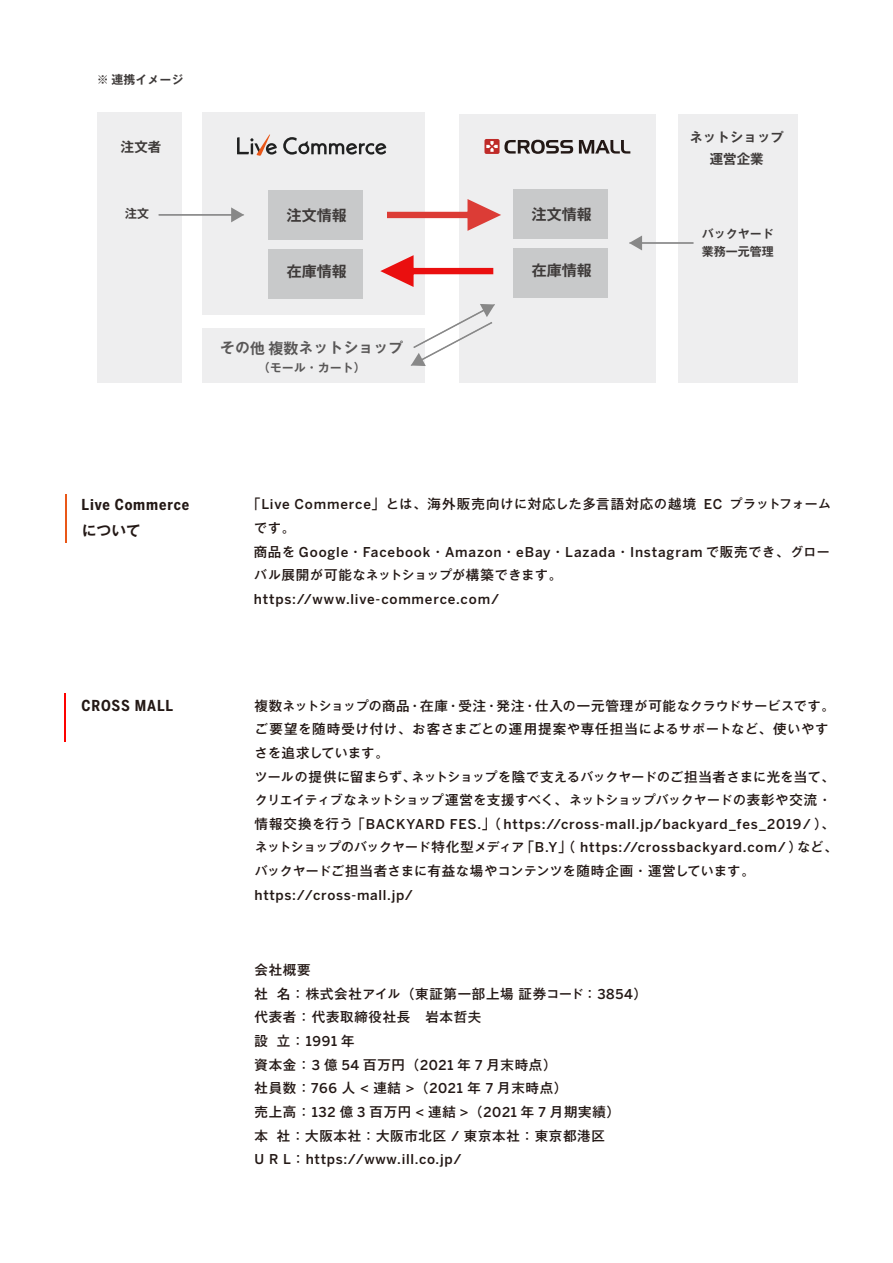
<style>
.page{position:relative;width:893px;height:1263px;background:#fff}
.page>*{position:absolute;margin:0;border:0;box-sizing:border-box;transform-origin:0 0}
.t1{font:700 condensed 15px "Benton Sans";letter-spacing:.055em;color:#231815}
.t2{font:700 15px "Gothic MB101 Pro De";color:#3e3a39}
.t3{font:700 14.25px "Gothic MB101 Pro De";letter-spacing:.055em;color:#595757}
.t4{font:700 14.25px "Gothic MB101 Pro De";color:#231815}
.t5{font:500 13.5px/23.7px "MPFB Benton Sans";letter-spacing:.055em;color:#231815}
.t6{font:13.5px/23.7px "Got MB101 Std Med KS";letter-spacing:-.04em;color:#231815}
.t7{font:500 13.5px/23.7px "Gothic MB101 Pro";letter-spacing:.05em;color:#231815}
.t8{font:500 13.5px "Gothic MB101 Pro";letter-spacing:.08em;color:#231815}
.t9{font:700 13.5px "Gothic MB101 Pro De";color:#3e3a39}
.t10{font:700 12.9px "Gothic MB101 Pro De";letter-spacing:.055em;color:#3e3a39}
.t11{font:700 12px "Gothic MB101 Pro De";color:#3e3a39}
.t12{font:700 11.4px "Gothic MB101 Pro De";letter-spacing:.055em;color:#3e3a39}
.t13{font:700 11.4px "Gothic MB101 Pro De";letter-spacing:.055em;color:#595757}
.s1{font-size:12px}
.s2{font-size:15px}
.s3{font-family:"MPFB Benton Sans"}
.s4{font-family:"Got MB101 Std Med KS";font-weight:400}
.s5{font-family:"Gothic MB101 Pro";font-weight:500}
.s6{font-family:"Gothic MB101 Pro"}
</style>
<div class="page">
<hr style="left:64px;top:693px;width:2px;height:48px;background:#fd0200">
<hr style="left:65px;top:494px;width:1px;height:48px;background:#e95718">
<div style="left:202px;top:112px;width:223px;height:203px;background:#eeeeef"></div>
<div style="left:678px;top:114px;width:119px;height:268px;background:#eeeeef"></div>
<div style="left:202px;top:328px;width:222px;height:54px;background:#eeeeef"></div>
<div style="left:97px;top:112px;width:85px;height:270px;background:#eeeeef"></div>
<div style="left:459px;top:114px;width:197px;height:268px;background:#eeeeef"></div>
<svg style="left:504px;top:140px;width:69px;height:14px"></svg>
<svg style="left:579px;top:140px;width:51px;height:14px"></svg>
<div style="left:484px;top:139px;width:15px;height:15px;background:#bf2b29;border-radius:2px"></div>
<svg style="left:486px;top:141px;width:12px;height:11px"></svg>
<div style="left:268px;top:190px;width:95px;height:50px;background:#c8c9ca"></div>
<svg style="left:387px;top:199px;width:114px;height:32px"></svg>
<div style="left:268px;top:249px;width:95px;height:50px;background:#c8c9ca"></div>
<div style="left:514px;top:189px;width:94px;height:50px;background:#c8c9ca"></div>
<div style="left:514px;top:248px;width:94px;height:50px;background:#c8c9ca"></div>
<svg style="left:380px;top:255px;width:113px;height:32px"></svg>
<hr style="left:159px;top:214px;width:74px;height:2px;background:#888">
<svg style="left:231px;top:207px;width:13px;height:15px"></svg>
<hr style="left:640px;top:242px;width:53px;height:2px;background:#888">
<svg style="left:629px;top:235px;width:13px;height:15px"></svg>
<svg style="left:411px;top:304px;width:84px;height:62px"></svg>
<svg style="left:283px;top:137px;width:103px;height:18px"></svg>
<svg style="left:237px;top:135px;width:40px;height:21px"></svg>
<p class="t12" style="left:97px;top:70px;width:88px"><span class="s1">※ 連携</span>イメージ</p>
<p class="t9" style="left:121px;top:136px;width:42px">注文者</p>
<p class="t11" style="left:125px;top:203px;width:25px">注文</p>
<p class="t2" style="left:287px;top:203px;width:61px">注文情報</p>
<p class="t2" style="left:287px;top:259px;width:61px">在庫情報</p>
<p class="t3" style="left:220px;top:336px;width:184px">その<span class="s2">他複数</span>ネットショップ</p>
<p class="t13" style="left:258px;top:358px;width:109px"><span class="s1">（</span>モール<span class="s1">・</span>カート<span class="s1">）</span></p>
<p class="t2" style="left:532px;top:202px;width:61px">注文情報</p>
<p class="t2" style="left:532px;top:258px;width:61px">在庫情報</p>
<p class="t10" style="left:690px;top:127px;width:95px">ネットショップ</p>
<p class="t9" style="left:710px;top:147px;width:55px">運営企業</p>
<p class="t12" style="left:702px;top:224px;width:73px">バックヤード</p>
<p class="t11" style="left:702px;top:242px;width:74px">業務一元管理</p>
<p class="t1" style="left:82px;top:496px;width:109px">Live Commerce</p>
<p class="t4" style="left:82px;top:519px;width:60px">について</p>
<p class="t1" style="left:82px;top:697px;width:93px">CROSS MALL</p>
<p class="t8" style="left:247px;top:493px;width:586px">「<span class="s3">Live Commerce</span>」<span class="s4">とは</span>、海外販売向<span class="s4">けに</span>対応<span class="s4">した</span>多言語対応<span class="s4">の</span>越境 <span class="s3">EC</span> <span class="s4">プラットフォーム</span></p>
<p class="t6" style="left:254px;top:515px;width:43px">です<span class="s5">。</span></p>
<p class="t5" style="left:254px;top:540px;width:578px"><span class="s6">商品</span><span class="s4">を</span> Google<span class="s6">・</span>Facebook<span class="s6">・</span>Amazon<span class="s6">・</span>eBay<span class="s6">・</span>Lazada<span class="s6">・</span>Instagram <span class="s4">で</span><span class="s6">販売</span><span class="s4">でき</span><span class="s6">、</span><span class="s4">グロー</span></p>
<p class="t6" style="left:254px;top:562px;width:310px">バル<span class="s5">展開</span>が<span class="s5">可能</span>なネットショップが<span class="s5">構築</span>できます<span class="s5">。</span></p>
<p class="t5" style="left:254px;top:587px;width:247px">https://www.live-commerce.com/</p>
<p class="t7" style="left:255px;top:692px;width:582px">複数<span class="s4">ネットショップの</span>商品・在庫・受注・発注・仕入<span class="s4">の</span>一元管理<span class="s4">が</span>可能<span class="s4">なクラウドサービスです</span>。</p>
<p class="t6" style="left:255px;top:716px;width:582px">ご<span class="s5">要望</span>を<span class="s5">随時受</span>け<span class="s5">付</span>け<span class="s5">、</span>お<span class="s5">客</span>さまごとの<span class="s5">運用提案</span>や<span class="s5">専任担当</span>によるサポートなど<span class="s5">、使</span>いやすさを<span class="s5">追求</span>しています<span class="s5">。<br></span>ツールの<span class="s5">提供</span>に<span class="s5">留</span>まらず<span class="s5">、</span>ネットショップを<span class="s5">陰</span>で<span class="s5">支</span>えるバックヤードのご<span class="s5">担当者</span>さまに<span class="s5">光</span>を<span class="s5">当</span>て<span class="s5">、</span>クリエイティブなネットショップ<span class="s5">運営</span>を<span class="s5">支援</span>すべく<span class="s5">、</span>ネットショップバックヤードの<span class="s5">表彰</span>や<span class="s5">交流・</span></p>
<p class="t5" style="left:255px;top:812px;width:585px"><span class="s6">情報交換</span><span class="s4">を</span><span class="s6">行</span><span class="s4">う</span><span class="s6">「</span>BACKYARD FES.<span class="s6">」（</span> https://cross-mall.jp/backyard_fes_2019/ <span class="s6">）、</span><span class="s4">ネットショップのバックヤード</span><span class="s6">特化型</span><span class="s4">メディア</span><span class="s6">「</span>B.Y<span class="s6">」（</span> https://crossbackyard.com/ <span class="s6">）</span><span class="s4">など</span><span class="s6">、</span></p>
<p class="t6" style="left:255px;top:858px;width:502px">バックヤードご<span class="s5">担当者</span>さまに<span class="s5">有益</span>な<span class="s5">場</span>やコンテンツを<span class="s5">随時企画・運営</span>しています<span class="s5">。</span></p>
<p class="t5" style="left:255px;top:883px;width:160px">https://cross-mall.jp/</p>
<p class="t7" style="left:255px;top:956px;width:394px">会社概要<br>社 名：株式会社<span class="s4">アイル</span>（東証第一部上場証券<span class="s4">コード</span>：<span class="s3">3854</span>）代表者：代表取締役社長　岩本哲夫<br>設 立： <span class="s3">1991</span> 年<br>資本金： <span class="s3">3</span> 億 <span class="s3">54</span> 百万円（<span class="s3">2021</span> 年 <span class="s3">7</span> 月末時点）<br>社員数：<span class="s3">766</span> 人 <span class="s3">&lt;</span> 連結 <span class="s3">&gt;</span>（<span class="s3">2021</span> 年 <span class="s3">7</span> 月末時点）<br>売上高： <span class="s3">132</span> 億 <span class="s3">3</span> 百万円 <span class="s3">&lt;</span> 連結 <span class="s3">&gt;</span>（<span class="s3">2021</span> 年 <span class="s3">7</span> 月期実績）<br>本 社：大阪本社：大阪市北区 <span class="s3">/</span> 東京本社：東京都港区</p>
<p class="t5" style="left:255px;top:1147px;width:208px">U R L<span class="s6">：</span>https://www.ill.co.jp/</p>
</div>
